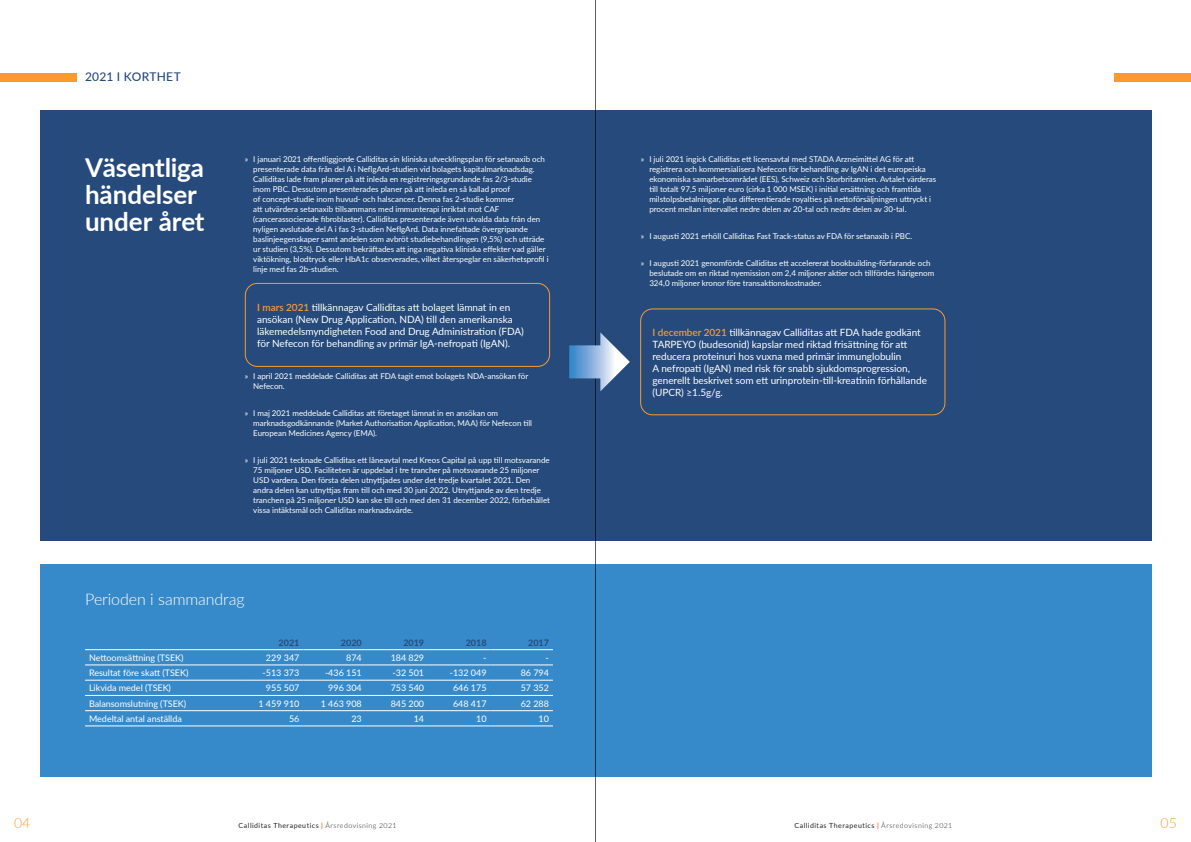
<style>
.page{position:relative;width:1191px;height:842px;background:#fff}
.page>*{position:absolute;margin:0;border:0;box-sizing:border-box;transform-origin:0 0}
.t1{font:700 26px/27px "Lato";letter-spacing:-.005em;color:#fff}
.t2{font:300 16px "Lato";letter-spacing:-.01em;color:#fff}
.t3{font:300 14px "Lato";color:#f89b2f}
.t4{font:500 12px "Lato";letter-spacing:.02em;color:#254a7b}
.t5{font:10px/12px "Lato";letter-spacing:-.005em;color:#fff}
.t6{font:9px "Lato";letter-spacing:-.005em;color:#fff}
.t7{font:700 9px "Lato";letter-spacing:-.005em;color:#254a7b}
.t8{font:8px/10px "Lato";letter-spacing:-.005em;color:#fff}
.t9{font:7px "Lato";letter-spacing:.07em;color:#231f20}
.s1{font-weight:600;color:#f89b2f}
.s2{font-weight:700;color:#f36e21}
.s3{font-weight:300}
</style>
<div class="page">
<div style="left:40px;top:111px;width:1111px;height:430px;background:#254a7b"></div>
<div style="left:40px;top:564px;width:1111px;height:213px;background:#378ac9"></div>
<div style="left:640px;top:308px;width:305px;height:107px;border:1px solid #f89b2f;border-radius:12px"></div>
<hr style="left:85px;top:665px;width:156px;height:1px;background:#fff">
<hr style="left:241px;top:665px;width:62px;height:1px;background:#fff">
<hr style="left:303px;top:665px;width:63px;height:1px;background:#fff">
<hr style="left:366px;top:665px;width:62px;height:1px;background:#fff">
<hr style="left:428px;top:665px;width:62px;height:1px;background:#fff">
<hr style="left:490px;top:665px;width:63px;height:1px;background:#fff">
<hr style="left:85px;top:680px;width:156px;height:1px;background:#fff">
<hr style="left:241px;top:680px;width:62px;height:1px;background:#fff">
<hr style="left:303px;top:680px;width:63px;height:1px;background:#fff">
<hr style="left:366px;top:680px;width:62px;height:1px;background:#fff">
<hr style="left:428px;top:680px;width:62px;height:1px;background:#fff">
<hr style="left:490px;top:680px;width:63px;height:1px;background:#fff">
<hr style="left:85px;top:695px;width:156px;height:1px;background:#fff">
<hr style="left:241px;top:695px;width:62px;height:1px;background:#fff">
<hr style="left:303px;top:695px;width:63px;height:1px;background:#fff">
<hr style="left:366px;top:695px;width:62px;height:1px;background:#fff">
<hr style="left:428px;top:695px;width:62px;height:1px;background:#fff">
<hr style="left:490px;top:695px;width:63px;height:1px;background:#fff">
<hr style="left:85px;top:710px;width:156px;height:1px;background:#fff">
<hr style="left:241px;top:710px;width:62px;height:1px;background:#fff">
<hr style="left:303px;top:710px;width:63px;height:1px;background:#fff">
<hr style="left:366px;top:710px;width:62px;height:1px;background:#fff">
<hr style="left:428px;top:710px;width:62px;height:1px;background:#fff">
<hr style="left:490px;top:710px;width:63px;height:1px;background:#fff">
<hr style="left:85px;top:726px;width:156px;height:1px;background:#fff">
<hr style="left:241px;top:726px;width:62px;height:1px;background:#fff">
<hr style="left:303px;top:726px;width:63px;height:1px;background:#fff">
<hr style="left:366px;top:726px;width:62px;height:1px;background:#fff">
<hr style="left:428px;top:726px;width:62px;height:1px;background:#fff">
<hr style="left:490px;top:726px;width:63px;height:1px;background:#fff">
<hr style="left:85px;top:649px;width:156px;height:1px;background:#fff">
<hr style="left:241px;top:649px;width:62px;height:1px;background:#fff">
<hr style="left:303px;top:649px;width:63px;height:1px;background:#fff">
<hr style="left:366px;top:649px;width:62px;height:1px;background:#fff">
<hr style="left:428px;top:649px;width:62px;height:1px;background:#fff">
<hr style="left:490px;top:649px;width:63px;height:1px;background:#fff">
<hr style="left:595px;top:0;width:1px;height:842px;background:#5d6067">
<div style="left:0;top:73px;width:77px;height:8px;background:#f89b2f"></div>
<div style="left:1114px;top:73px;width:77px;height:8px;background:#f89b2f"></div>
<div style="left:245px;top:283px;width:305px;height:84px;border:1px solid #f89b2f;border-radius:12px"></div>
<svg style="left:569px;top:332px;width:61px;height:59px"></svg>
<h3 class="t4" style="left:85px;top:68px;width:97px">2021 I KORTHET</h3>
<h1 class="t1" style="left:85px;top:153px;width:121px">Väsentliga händelser under året</h1>
<p class="t8" style="left:253px;top:154px;width:297px;text-indent:-9px">» I januari 2021 offentliggjorde Calliditas sin kliniska utvecklingsplan för setanaxib och presenterade data från del A i NeflgArd-studien vid bolagets kapitalmarknadsdag.<br>Calliditas lade fram planer på att inleda en registreringsgrundande fas 2/3-studie inom PBC. Dessutom presenterades planer på att inleda en så kallad proof<br>of concept-studie inom huvud- och halscancer. Denna fas 2-studie kommer<br>att utvärdera setanaxib tillsammans med immunterapi inriktat mot CAF (cancerassocierade fibroblaster). Calliditas presenterade även utvalda data från den nyligen avslutade del A i fas 3-studien NefIgArd. Data innefattade övergripande baslinjeegenskaper samt andelen som avbröt studiebehandlingen (9,5%) och utträde ur studien (3,5%). Dessutom bekräftades att inga negativa kliniska effekter vad gäller viktökning, blodtryck eller HbA1c observerades, vilket återspeglar en säkerhetsprofil i linje med fas 2b-studien.</p>
<p class="t5" style="left:257px;top:301px;width:268px"><span class="s1">I mars 2021</span> tillkännagav Calliditas att bolaget lämnat in en ansökan (New Drug Application, NDA) till den amerikanska läkemedelsmyndigheten Food and Drug Administration (FDA) för Nefecon för behandling av primär IgA-nefropati (IgAN).</p>
<p class="t8" style="left:253px;top:371px;width:276px;text-indent:-9px">» I april 2021 meddelade Calliditas att FDA tagit emot bolagets NDA-ansökan för<br>Nefecon.</p>
<p class="t8" style="left:253px;top:408px;width:280px;text-indent:-9px">» I maj 2021 meddelade Calliditas att företaget lämnat in en ansökan om marknadsgodkännande (Market Authorisation Application, MAA) för Nefecon till<br>European Medicines Agency (EMA).</p>
<p class="t8" style="left:253px;top:455px;width:298px;text-indent:-9px">» I juli 2021 tecknade Calliditas ett låneavtal med Kreos Capital på upp till motsvarande 75 miljoner USD. Faciliteten är uppdelad i tre trancher på motsvarande 25 miljoner USD vardera. Den första delen utnyttjades under det tredje kvartalet 2021. Den andra delen kan utnyttjas fram till och med 30 juni 2022. Utnyttjande av den tredje tranchen på 25 miljoner USD kan ske till och med den 31 december 2022, förbehållet vissa intäktsmål och Calliditas marknadsvärde.</p>
<h2 class="t2" style="left:85px;top:588px;width:161px">Perioden i sammandrag</h2>
<p class="t7" style="left:279px;top:636px;width:22px">2021</p>
<p class="t7" style="left:341px;top:636px;width:22px">2020</p>
<p class="t7" style="left:403px;top:636px;width:22px">2019</p>
<p class="t7" style="left:466px;top:636px;width:22px">2018</p>
<p class="t7" style="left:528px;top:636px;width:22px">2017</p>
<p class="t6" style="left:89px;top:651px;width:96px">Nettoomsättning (TSEK)</p>
<p class="t6" style="left:266px;top:651px;width:35px">229 347</p>
<p class="t6" style="left:346px;top:651px;width:17px">874</p>
<p class="t6" style="left:391px;top:651px;width:35px">184 829</p>
<p class="t6" style="left:483px;top:651px;width:5px">-</p>
<p class="t6" style="left:545px;top:651px;width:5px">-</p>
<p class="t6" style="left:89px;top:666px;width:101px">Resultat före skatt (TSEK)</p>
<p class="t6" style="left:263px;top:666px;width:38px">-513 373</p>
<p class="t6" style="left:325px;top:666px;width:38px">-436 151</p>
<p class="t6" style="left:392px;top:666px;width:33px">-32 501</p>
<p class="t6" style="left:450px;top:666px;width:38px">-132 049</p>
<p class="t6" style="left:520px;top:666px;width:30px">86 794</p>
<p class="t6" style="left:89px;top:682px;width:83px">Likvida medel (TSEK)</p>
<p class="t6" style="left:266px;top:682px;width:35px">955 507</p>
<p class="t6" style="left:328px;top:682px;width:35px">996 304</p>
<p class="t6" style="left:391px;top:682px;width:35px">753 540</p>
<p class="t6" style="left:453px;top:682px;width:35px">646 175</p>
<p class="t6" style="left:520px;top:682px;width:30px">57 352</p>
<p class="t6" style="left:89px;top:697px;width:99px">Balansomslutning (TSEK)</p>
<p class="t6" style="left:258px;top:697px;width:42px">1 459 910</p>
<p class="t6" style="left:321px;top:697px;width:42px">1 463 908</p>
<p class="t6" style="left:391px;top:697px;width:35px">845 200</p>
<p class="t6" style="left:453px;top:697px;width:35px">648 417</p>
<p class="t6" style="left:520px;top:697px;width:30px">62 288</p>
<p class="t6" style="left:89px;top:712px;width:94px">Medeltal antal anställda</p>
<p class="t6" style="left:289px;top:712px;width:12px">56</p>
<p class="t6" style="left:351px;top:712px;width:12px">23</p>
<p class="t6" style="left:414px;top:712px;width:12px">14</p>
<p class="t6" style="left:476px;top:712px;width:12px">10</p>
<p class="t6" style="left:538px;top:712px;width:12px">10</p>
<p class="t8" style="left:649px;top:154px;width:288px;text-indent:-9px">» I juli 2021 ingick Calliditas ett licensavtal med STADA Arzneimittel AG för att registrera och kommersialisera Nefecon för behandling av IgAN i det europeiska ekonomiska samarbetsområdet (EES), Schweiz och Storbritannien. Avtalet värderas till totalt 97,5 miljoner euro (cirka 1 000 MSEK) i initial ersättning och framtida milstolpsbetalningar, plus differentierade royalties på nettoförsäljningen uttryckt i procent mellan intervallet nedre delen av 20-tal och nedre delen av 30-tal.</p>
<p class="t8" style="left:641px;top:231px;width:273px">» I augusti 2021 erhöll Calliditas Fast Track-status av FDA för setanaxib i PBC.</p>
<p class="t8" style="left:649px;top:258px;width:286px;text-indent:-9px">» I augusti 2021 genomförde Calliditas ett accelererat bookbuilding-förfarande och beslutade om en riktad nyemission om 2,4 miljoner aktier och tillfördes härigenom<br>324,0 miljoner kronor före transaktionskostnader.</p>
<p class="t5" style="left:652px;top:326px;width:276px"><span class="s1">I december 2021</span> tillkännagav Calliditas att FDA hade godkänt TARPEYO (budesonid) kapslar med riktad frisättning för att reducera proteinuri hos vuxna med primär immunglobulin<br>A nefropati (IgAN) med risk för snabb sjukdomsprogression, generellt beskrivet som ett urinprotein-till-kreatinin förhållande (UPCR) ≥1.5g/g.</p>
<h3 class="t3" style="left:14px;top:813px;width:18px">04</h3>
<p class="t9" style="left:239px;top:820px;width:159px">Calliditas Therapeutics <span class="s2">|</span> <span class="s3">Årsredovisning 2021</span></p>
<p class="t9" style="left:794px;top:820px;width:159px">Calliditas Therapeutics <span class="s2">|</span> <span class="s3">Årsredovisning 2021</span></p>
<h3 class="t3" style="left:1160px;top:813px;width:18px">05</h3>
</div>
